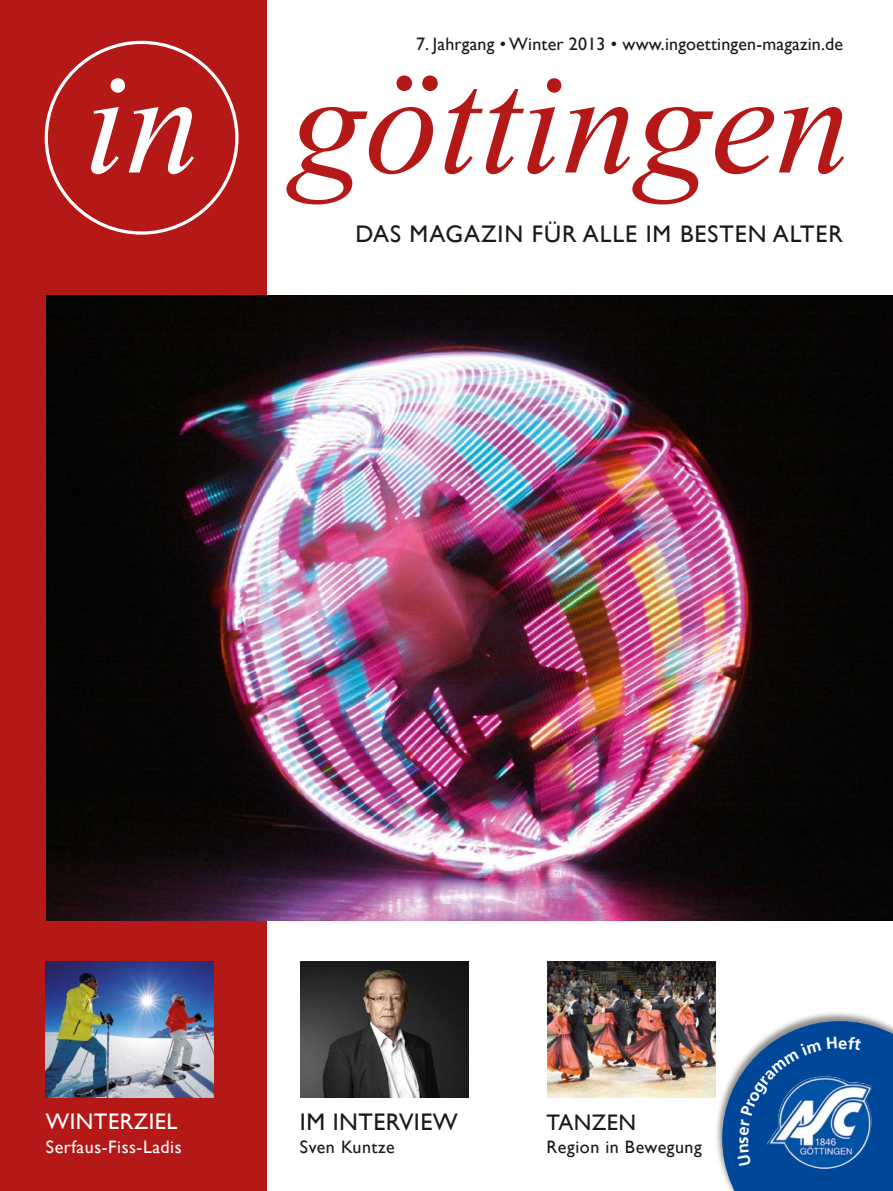
<style>
.page{position:relative;width:893px;height:1191px;background:#fff}
.page>*{position:absolute;margin:0;border:0;box-sizing:border-box;transform-origin:0 0}
.Inhalt{font:italic 148.2px "Times New Roman";color:#b41817}
.t1{font:24px "Gill Sans";letter-spacing:.04em;color:#1a1a18}
.t2{font:24px "Gill Sans";letter-spacing:.02em;color:#1a1a18}
.t3{font:22.5px "Gill Sans";letter-spacing:.02em;color:#fff}
.t4{font:22.5px "Gill Sans";letter-spacing:.02em;color:#1a1a18}
.t5{font:18px "Gill Sans";letter-spacing:.01em;color:#1a1a18}
.t6{font:18px "Gill Sans";letter-spacing:.03em;color:#1a1a18}
.t7{font:18px "Gill Sans";letter-spacing:.03em;color:#fff}
.s1{color:#fff}
</style>
<div class="page">
<div style="left:0;top:0;width:266px;height:1191px;background:#b41817"></div>
<img style="left:46px;top:295px;width:847px;height:625px">
<div style="left:713px;top:1010px;width:180px;height:181px;background:#1a1a18;opacity:.5"></div>
<img style="left:45px;top:961px;width:168px;height:136px">
<img style="left:301px;top:961px;width:167px;height:136px">
<img style="left:547px;top:961px;width:168px;height:136px">
<svg style="left:722px;top:1021px;width:171px;height:170px;background:#336cac"></svg>
<p class="t5" style="left:416px;top:34px;width:429px">7. Jahrgang • Winter 2013 • www.ingoettingen-magazin.de</p>
<p class="Inhalt" style="left:85px;top:21px;width:767px"><span class="s1">in</span> göttingen</p>
<p class="t1" style="left:355px;top:220px;width:489px">DAS MAGAZIN FÜR ALLE IM BESTEN ALTER</p>
<p class="t3" style="left:46px;top:1108px;width:133px">WINTERZIEL</p>
<p class="t7" style="left:46px;top:1136px;width:137px">Serfaus-Fiss-Ladis</p>
<p class="t2" style="left:300px;top:1107px;width:160px">IM INTERVIEW</p>
<p class="t6" style="left:300px;top:1136px;width:96px">Sven Kuntze</p>
<p class="t4" style="left:547px;top:1108px;width:91px">TANZEN</p>
<p class="t6" style="left:547px;top:1136px;width:157px">Region in Bewegung</p>
</div>
